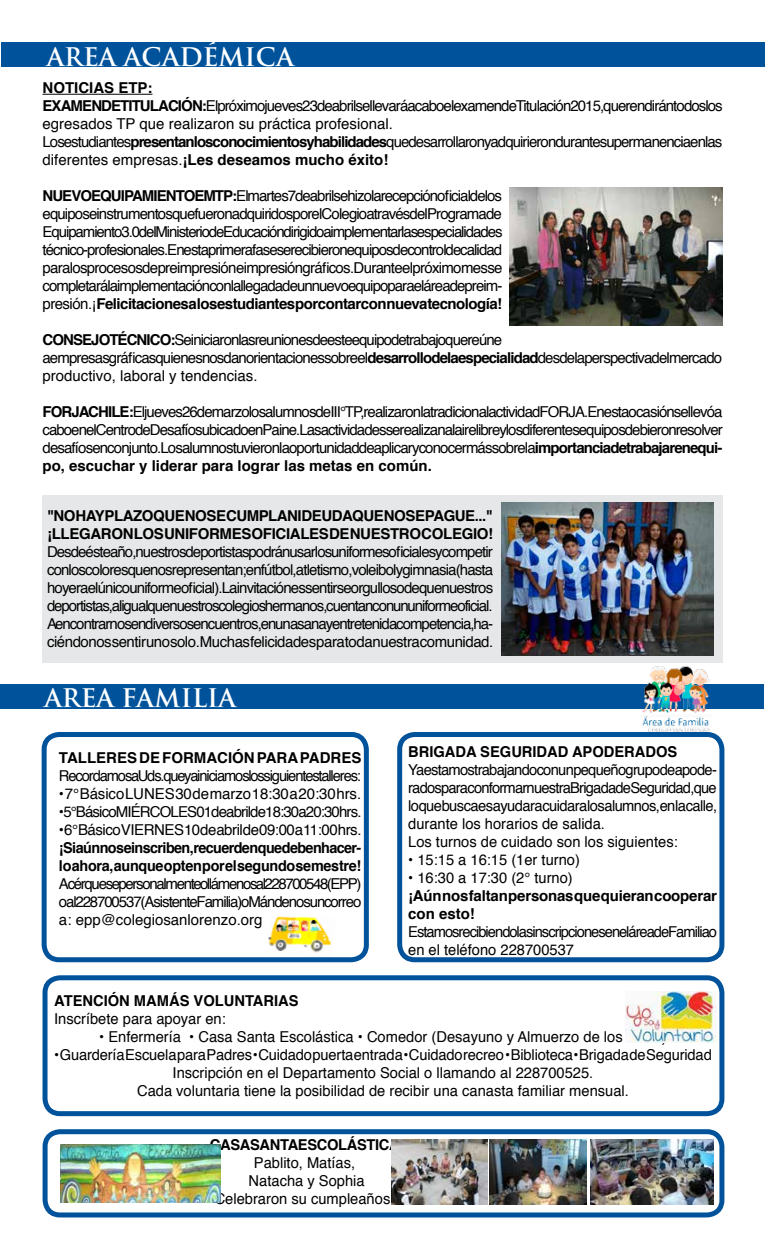
<style>
.page{position:relative;width:765px;height:1260px;background:#fff}
.page>*{position:absolute;margin:0;border:0;box-sizing:border-box;transform-origin:0 0}
.t1{font:700 25px "Trajan Pro";color:#fff}
.t2{font:15px/18px "Helvetica";letter-spacing:-.03em;color:#000;text-align:justify}
.t3{font:15px/18px "Helvetica";color:#000;text-align:center}
.t4{font:15px/18px "Helvetica";letter-spacing:-.06em;color:#000}
.t5{font:15px/18px "Helvetica";letter-spacing:-.055em;color:#000}
.t6{font:700 15px/18px "Helvetica";letter-spacing:-.02em;color:#000}
.t7{font:700 15px/18px "Helvetica";letter-spacing:-.04em;color:#000;scale:.96 1}
.t8{font:700 15px "Helvetica";color:#000}
.t9{font:15px/18px "Helvetica";letter-spacing:-.065em;color:#000}
.t10{font:15px "Helvetica";letter-spacing:-.075em;color:#000}
.t11{font:15px "Helvetica";letter-spacing:-.005em;color:#000}
.s1{font-weight:700}
</style>
<div class="page">
<div style="left:42px;top:495px;width:680px;height:168px;background:#e6e7e8"></div>
<hr style="left:43px;top:94px;width:110px;height:1px;background:#000">
<div style="left:0;top:685px;width:763px;height:24px;background:#00539b"></div>
<img style="left:641px;top:666px;width:71px;height:66px">
<img style="left:273px;top:916px;width:49px;height:10px">
<img style="left:268px;top:926px;width:63px;height:23px">
<img style="left:277px;top:949px;width:45px;height:4px">
<div style="left:42px;top:732px;width:327px;height:230px;border:5px solid #00539b;border-radius:15px"></div>
<div style="left:397px;top:732px;width:327px;height:230px;border:5px solid #00539b;border-radius:15px"></div>
<div style="left:1px;top:43px;width:764px;height:24px;background:#00539b"></div>
<img style="left:509px;top:188px;width:213px;height:138px">
<img style="left:501px;top:502px;width:213px;height:154px">
<div style="left:43px;top:975px;width:681px;height:141px;border:5px solid #00539b;border-radius:15px"></div>
<img style="left:626px;top:991px;width:91px;height:52px">
<div style="left:43px;top:1129px;width:681px;height:88px;border:5px solid #00539b;border-radius:15px"></div>
<img style="left:60px;top:1144px;width:160px;height:58px">
<img style="left:490px;top:1139px;width:96px;height:66px">
<img style="left:392px;top:1139px;width:95px;height:66px">
<img style="left:590px;top:1139px;width:123px;height:66px">
<h1 class="t1" style="left:47px;top:41px;width:249px">AREA ACADÉMICA</h1>
<p class="t4" style="left:43px;top:80px;width:682px"><span class="s1">NOTICIAS ETP:<br>EXAMEN DE TITULACIÓN:</span> El próximo jueves 23 de abril se llevará a cabo el examen de Titulación 2015, que rendirán todos los egresados TP que realizaron su práctica profesional.<br>Los estudiantes <span class="s1">presentan los conocimientos y habilidades</span> que desarrollaron y adquirieron durante su permanencia en las diferentes empresas.<span class="s1">¡Les deseamos mucho éxito!</span></p>
<p class="t2" style="left:43px;top:188px;width:462px"><span class="s1">NUEVO EQUIPAMIENTO EMTP:</span> El martes 7 de abril se hizo la recepción oficial de los equipos e instrumentos que fueron adquiridos por el Colegio a través del Programa de Equipamiento 3.0 del Ministerio de Educación dirigido a implementar las especialidades técnico - profesionales. En esta primera fase se recibieron equipos de control de calidad para los procesos de preimpresión e impresión gráficos. Durante el próximo mes se completará la implementación con la llegada de un nuevo equipo para el área de preim&shy;presión. ¡<span class="s1">Felicitaciones a los estudiantes por contar con nueva tecnología!</span></p>
<p class="t5" style="left:43px;top:332px;width:681px"><span class="s1">CONSEJO TÉCNICO:</span> Se iniciaron las reuniones de este equipo de trabajo que reúne<br>a empresas gráficas quienes nos dan orientaciones sobre el <span class="s1">desarrollo de la especialidad</span> desde la perspectiva del mercado productivo, laboral y tendencias.</p>
<p class="t2" style="left:43px;top:404px;width:682px"><span class="s1">FORJA CHILE:</span> El jueves 26 de marzo los alumnos de III° TP, realizaron la tradicional actividad FORJA. En esta ocasión se llevó a cabo en el Centro de Desafíos ubicado en Paine. Las actividades se realizan al aire libre y los diferentes equipos debieron resolver desafíos en conjunto. Los alumnos tuvieron la oportunidad de aplicar y conocer más sobre la <span class="s1">importancia de trabajar en equi&shy;po, escuchar y liderar para lograr las metas en común.</span></p>
<p class="t6" style="left:47px;top:507px;width:448px">"NO HAY PLAZO QUE NO SE CUMPLA NI DEUDA QUE NO SE PAGUE..." ¡LLEGARON LOS UNIFORMES OFICIALES DE NUESTRO COLEGIO!</p>
<p class="t2" style="left:47px;top:543px;width:448px">Desde éste año, nuestros deportistas podrán usar los uniformes oficiales y competir con los colores que nos representan; en fútbol, atletismo, voleibol y gimnasia (hasta hoy era el único uniforme oficial). La invitación es sentirse orgulloso de que nuestros deportistas, al igual que nuestros colegios hermanos, cuentan con un uniforme oficial.<br>A encontrarnos en diversos encuentros, en una sana y entretenida competencia, ha&shy;ciéndonos sentir uno solo. Muchas felicidades para toda nuestra comunidad.</p>
<h1 class="t1" style="left:44px;top:682px;width:193px">AREA FAMILIA</h1>
<p class="t8" style="left:59px;top:747px;width:304px">TALLERES DE FORMACIÓN PARA PADRES</p>
<p class="t10" style="left:59px;top:765px;width:304px">Recordamos a Uds. que ya iniciamos los siguientes talleres:</p>
<p class="t11" style="left:59px;top:783px;width:304px">• 7° Básico LUNES 30 de marzo 18:30 a 20:30 hrs.</p>
<p class="t5" style="left:59px;top:804px;width:304px">• 5° Básico MIÉRCOLES 01 de abril de 18:30 a 20:30 hrs.</p>
<p class="t2" style="left:59px;top:822px;width:304px">• 6° Básico VIERNES 10 de abril de 09:00 a 11:00 hrs.</p>
<p class="t7" style="left:59px;top:839px;width:317px">¡Si aún no se inscriben, recuerden que debenhacer&shy;lo ahora, aunque opten por el segundo semestre!</p>
<p class="t2" style="left:59px;top:876px;width:304px">Acérquese personalmente o llámenos al22870 0548 (EPP) o al 22870 0537 (Asistente Familia) o Mándenos un correo a: epp@colegiosanlorenzo.org</p>
<p class="t8" style="left:408px;top:741px;width:271px">BRIGADA SEGURIDAD APODERADOS</p>
<p class="t2" style="left:408px;top:762px;width:310px;text-align:left">Ya estamos trabajando con un pequeño grupo de apode&shy;rados para conformar nuestra Brigada de Seguridad, que lo que busca es ayudar a cuidar a los alumnos, en la calle, durante los horarios de salida.<br>Los turnos de cuidado son los siguientes:</p>
<p class="t3" style="left:408px;top:852px;width:173px">• 15:15 a 16:15 (1er turno)</p>
<p class="t3" style="left:408px;top:870px;width:166px">• 16:30 a 17:30 (2° turno)</p>
<p class="t6" style="left:408px;top:888px;width:310px">¡Aún nos faltan personas que quieran cooperar con esto!</p>
<p class="t9" style="left:408px;top:924px;width:310px">Estamos recibiendo las inscripciones en el área de Familia o en el teléfono 228700537</p>
<p class="t8" style="left:54px;top:991px;width:246px">ATENCIÓN MAMÁS VOLUNTARIAS</p>
<p class="t3" style="left:54px;top:1011px;width:173px">Inscríbete para apoyar en:</p>
<p class="t3" style="left:99px;top:1029px;width:569px">• Enfermería • Casa Santa Escolástica • Comedor (Desayuno y Almuerzo de los niños)</p>
<p class="t3" style="left:54px;top:1047px;width:659px">• Guardería Escuela para Padres • Cuidado puerta entrada • Cuidado recreo • Biblioteca • Brigada de Seguridad<br>Inscripción en el Departamento Social o llamando al 228700525.<br>Cada voluntaria tiene la posibilidad de recibir una canasta familiar mensual.</p>
<p class="t6" style="left:210px;top:1137px;width:191px">CASA SANTA ESCOLÁSTICA</p>
<p class="t3" style="left:215px;top:1155px;width:181px">Pablito, Matías,<br>Natacha y Sophia<br>Celebraron su cumpleaños.</p>
</div>
